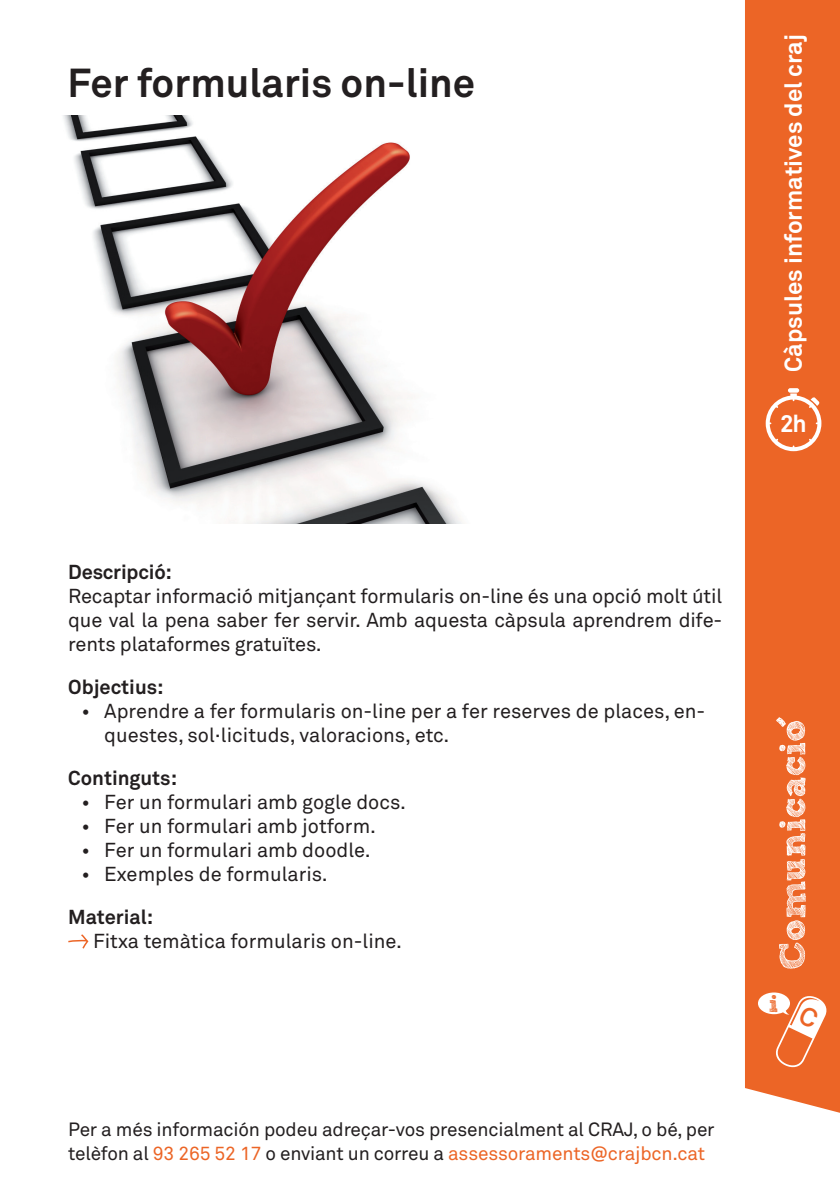
<style>
.page{position:relative;width:840px;height:1191px;background:#fff}
.page>*{position:absolute;margin:0;border:0;box-sizing:border-box;transform-origin:0 0}
.t1{font:700 40px "Akkurat Std";color:#231f20}
.t2{font:700 24px "Akkurat Std";color:#fff}
.t3{font:700 24px "freeversion Sketch Block";color:#ec6526}
.t4{font:20px/24px "Akkurat Std";color:#231f20;text-align:justify}
.t5{font:700 20px "Akkurat Std";color:#231f20}
.t6{font:19px/24px "Akkurat Std";letter-spacing:-.01em;color:#231f20}
.s1{color:#ec6526}
</style>
<div class="page">
<img style="left:63px;top:115px;width:399px;height:408px">
<svg style="left:68px;top:934px;width:21px;height:15px"></svg>
<div style="left:745px;top:0;width:94px;height:1112px;background:#ec6526"></div>
<svg style="left:765px;top:388px;width:56px;height:63px"></svg>
<svg style="left:775px;top:717px;width:30px;height:252px;background:#f19164"></svg>
<svg style="left:757px;top:992px;width:71px;height:76px"></svg>
<h1 class="t1" style="left:68px;top:58px;width:409px">Fer formularis on-line</h1>
<p class="t2" style="left:778px;top:372px;width:340px;rotate:-90deg">Càpsules informatives del craj</p>
<p class="t2" style="left:779px;top:408px;width:28px">2h</p>
<p class="t5" style="left:68px;top:559px;width:105px">Descripció:</p>
<p class="t4" style="left:68px;top:583px;width:655px">Recaptar informació mitjançant formularis on-line és una opció molt útil que val la pena saber fer servir. Amb aquesta càpsula aprendrem dife&shy;rents plataformes gratuïtes.</p>
<p class="t5" style="left:68px;top:674px;width:97px">Objectius:</p>
<p class="t4" style="left:104px;top:699px;width:602px;text-indent:-23px">• Aprendre a fer formularis on-line per a fer reserves de places, en&shy;questes, sol·licituds, valoracions, etc.</p>
<p class="t5" style="left:68px;top:765px;width:110px">Continguts:</p>
<p class="t4" style="left:81px;top:790px;width:326px">• Fer un formulari amb gogle docs.</p>
<p class="t4" style="left:81px;top:814px;width:296px">• Fer un formulari amb jotform.</p>
<p class="t4" style="left:81px;top:838px;width:290px">• Fer un formulari amb doodle.</p>
<p class="t4" style="left:81px;top:862px;width:247px">• Exemples de formularis.</p>
<p class="t5" style="left:68px;top:905px;width:86px">Material:</p>
<p class="t4" style="left:93px;top:929px;width:310px">Fitxa temàtica formularis on-line.</p>
<p class="t6" style="left:68px;top:1117px;width:647px">Per a més información podeu adreçar-vos presencialment al CRAJ, o bé, per telèfon al <span class="s1">93 265 52 17</span> o enviant un correu a <span class="s1">assessoraments@crajbcn.cat</span></p>
<p class="t3" style="left:768px;top:994px;width:10px">i</p>
</div>
